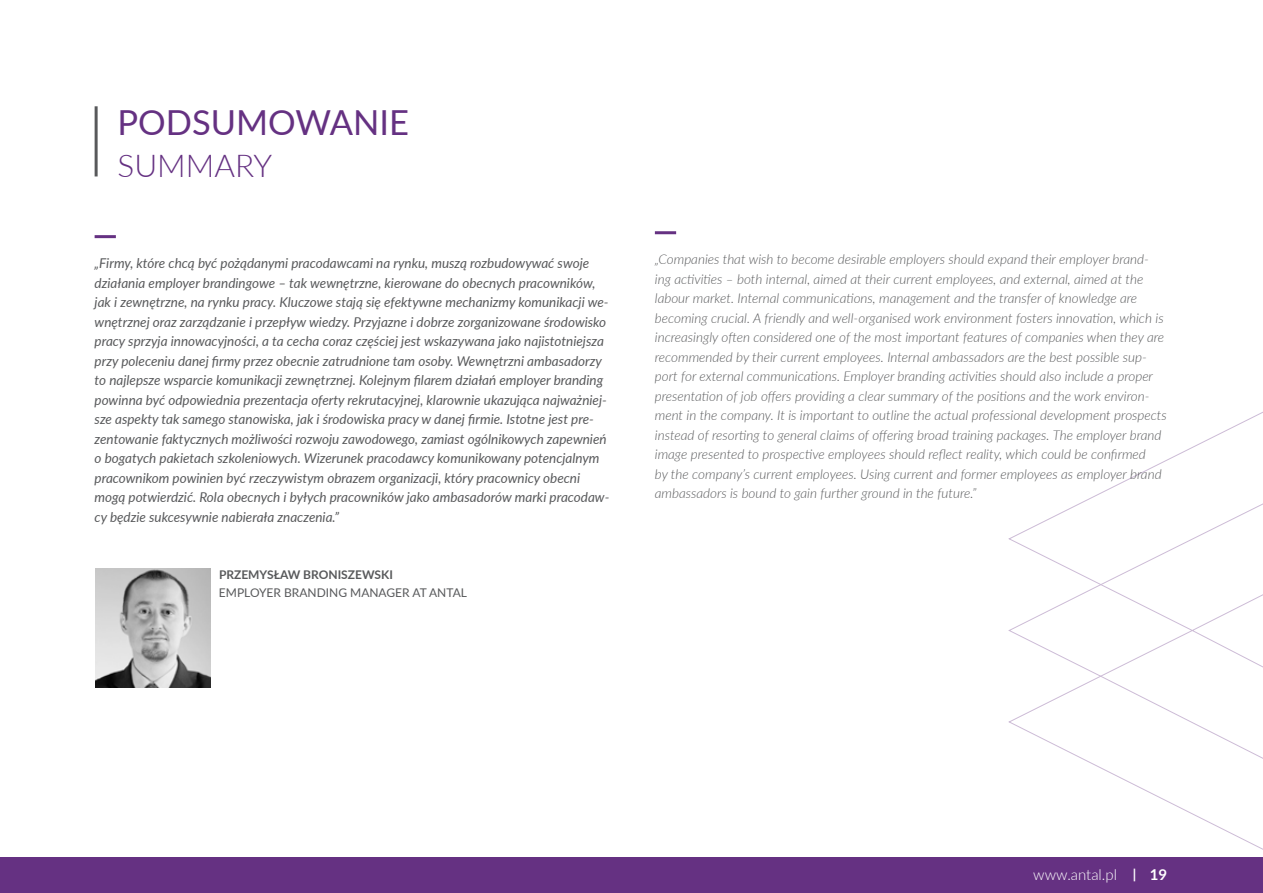
<style>
.page{position:relative;width:1263px;height:893px;background:#fff}
.page>*{position:absolute;margin:0;border:0;box-sizing:border-box;transform-origin:0 0}
.t1{font:34.5px "Lato";color:#653182}
.t2{font:300 31.5px "Lato";color:#653182}
.t3{font:300 15px "Lato";color:#fff}
.t4{font:italic 13.5px/19.5px "Lato";color:#58595b}
.t5{font:italic 300 13.5px/19.5px "Lato";color:#58595b}
.t6{font:12px "Lato";color:#58595b}
.t7{font:700 12px "Lato";color:#58595b}
.s1{font-weight:700;font-size:13.5px}
.s2{font-weight:700}
</style>
<div class="page">
<div style="left:0;top:857px;width:1263px;height:36px;background:#653182"></div>
<svg style="left:1008px;top:681px;width:255px;height:169px"></svg>
<svg style="left:1008px;top:412px;width:255px;height:158px"></svg>
<svg style="left:1008px;top:570px;width:255px;height:111px"></svg>
<hr style="left:655px;top:231px;width:21px;height:3px;background:#653182">
<hr style="left:95px;top:235px;width:21px;height:3px;background:#653182">
<img style="left:96px;top:568px;width:114px;height:119px">
<hr style="left:95px;top:106px;width:3px;height:70px;background:#58595b">
<h1 class="t1" style="left:118px;top:98px;width:293px">PODSUMOWANIE</h1>
<h2 class="t2" style="left:118px;top:144px;width:156px">summary</h2>
<p class="t4" style="left:95px;top:253px;width:516px">„Firmy, które chcą być pożądanymi pracodawcami na rynku, muszą rozbudowywać swoje działania employer brandingowe – tak wewnętrzne, kierowane do obecnych pracowników, jak i zewnętrzne, na rynku pracy. Kluczowe stają się efektywne mechanizmy komunikacji we&shy;wnętrznej oraz zarządzanie i przepływ wiedzy. Przyjazne i dobrze zorganizowane środowisko pracy sprzyja innowacyjności, a ta cecha coraz częściej jest wskazywana jako najistotniejsza przy poleceniu danej firmy przez obecnie zatrudnione tam osoby. Wewnętrzni ambasadorzy to najlepsze wsparcie komunikacji zewnętrznej. Kolejnym filarem działań employer branding powinna być odpowiednia prezentacja oferty rekrutacyjnej, klarownie ukazująca najważniej&shy;sze aspekty tak samego stanowiska, jak i środowiska pracy w danej firmie. Istotne jest pre&shy;zentowanie faktycznych możliwości rozwoju zawodowego, zamiast ogólnikowych zapewnień o bogatych pakietach szkoleniowych. Wizerunek pracodawcy komunikowany potencjalnym pracownikom powinien być rzeczywistym obrazem organizacji, który pracownicy obecni mogą potwierdzić. Rola obecnych i byłych pracowników jako ambasadorów marki pracodaw&shy;cy będzie sukcesywnie nabierała znaczenia.”</p>
<p class="t7" style="left:219px;top:565px;width:175px">PRZEMYSŁAW BRONISZEWSKI</p>
<p class="t6" style="left:219px;top:584px;width:249px">EM PLOYER BRANDING MANAGER AT ANTAL</p>
<p class="t5" style="left:655px;top:249px;width:513px">„Companies that wish to become desirable employers should expand their employer brand&shy;ing activities – both internal, aimed at their current employees, and external, aimed at the labour market. Internal communications, management and the transfer of knowledge are becoming crucial. A friendly and well-organised work environment fosters innovation, which is increasingly often considered one of the most important features of companies when they are recommended by their current employees. Internal ambassadors are the best possible sup&shy;port for external communications. Employer branding activities should also include a proper presentation of job offers providing a clear summary of the positions and the work environ&shy;ment in the company. It is important to outline the actual professional development prospects instead of resorting to general claims of offering broad training packages. The employer brand image presented to prospective employees should reflect reality, which could be confirmed<br>by the company’s current employees. Using current and former employees as employer brand ambassadors is bound to gain further ground in the future.”</p>
<p class="t3" style="left:1033px;top:864px;width:136px">www.antal.pl <span class="s1">|</span> <span class="s2">19</span></p>
</div>
